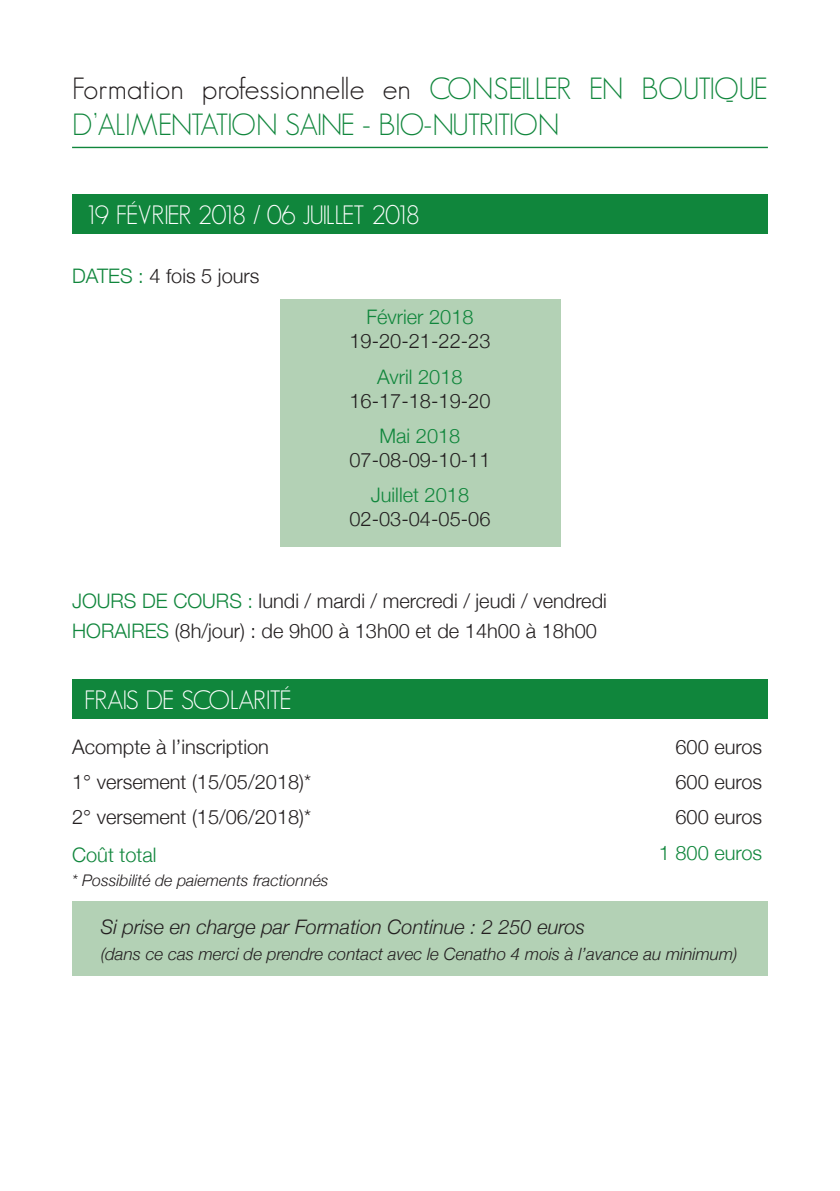
<style>
.page{position:relative;width:840px;height:1191px;background:#fff}
.page>*{position:absolute;margin:0;border:0;box-sizing:border-box;transform-origin:0 0}
.t1{font:300 30px/36px "Geosans";letter-spacing:-.045em;color:#10863c}
.t2{font:300 26px "Geosans";letter-spacing:-.05em;color:#fff}
.t3{font:300 20px "Helvetica Neue";color:#231f20}
.t4{font:300 20px "Helvetica Neue";color:#10863c}
.t5{font:italic 300 20px "Helvetica Neue";color:#231f20}
.t6{font:italic 300 17px "Helvetica Neue";color:#231f20}
.t7{font:italic 300 16px "Helvetica Neue";color:#231f20}
.s1{color:#231f20}
.s2{color:#10863c}
</style>
<div class="page">
<div style="left:279px;top:299px;width:281px;height:247px;background:#b3d1b5"></div>
<hr style="left:72px;top:147px;width:695px;height:1px;background:#10863c">
<div style="left:72px;top:194px;width:695px;height:40px;background:#10863c"></div>
<div style="left:72px;top:679px;width:695px;height:40px;background:#10863c"></div>
<div style="left:72px;top:901px;width:695px;height:74px;background:#b3d1b5"></div>
<p class="t1" style="left:72px;top:71px;width:697px"><span class="s1">Formation professionnelle en</span> CONSEILLER EN BOUTIQUE<br>D’ALIMENTATION SAINE - BIO-NUTRITION</p>
<p class="t2" style="left:84px;top:200px;width:337px">19 FÉVRIER 2018 / 06 JUILLET 2018</p>
<p class="t3" style="left:72px;top:264px;width:189px"><span class="s2">DATES :</span> 4 fois 5 jours</p>
<p class="t4" style="left:366px;top:305px;width:109px">Février 2018</p>
<p class="t3" style="left:349px;top:329px;width:142px">19-20-21-22-23</p>
<p class="t4" style="left:377px;top:364px;width:87px">Avril 2018</p>
<p class="t3" style="left:349px;top:388px;width:142px">16-17-18-19-20</p>
<p class="t4" style="left:379px;top:423px;width:82px">Mai 2018</p>
<p class="t3" style="left:349px;top:447px;width:142px">07-08-09-10-11</p>
<p class="t4" style="left:370px;top:483px;width:100px">Juillet 2018</p>
<p class="t3" style="left:349px;top:507px;width:142px">02-03-04-05-06</p>
<p class="t3" style="left:72px;top:589px;width:536px"><span class="s2">JOURS DE COURS :</span> lundi / mardi / mercredi / jeudi / vendredi</p>
<p class="t3" style="left:72px;top:619px;width:526px"><span class="s2">HORAIRES</span> (8h/jour) : de 9h00 à 13h00 et de 14h00 à 18h00</p>
<p class="t2" style="left:84px;top:685px;width:209px">FRAIS DE SCOLARITÉ</p>
<p class="t3" style="left:72px;top:734px;width:198px">Acompte à l’inscription</p>
<p class="t3" style="left:72px;top:769px;width:240px">1° versement (15/05/2018)*</p>
<p class="t3" style="left:72px;top:805px;width:240px">2° versement (15/06/2018)*</p>
<p class="t4" style="left:72px;top:842px;width:86px">Coût total</p>
<p class="t7" style="left:72px;top:870px;width:258px">* Possibilité de paiements fractionnés</p>
<p class="t3" style="left:675px;top:734px;width:88px">600 euros</p>
<p class="t3" style="left:675px;top:769px;width:88px">600 euros</p>
<p class="t3" style="left:675px;top:805px;width:88px">600 euros</p>
<p class="t4" style="left:658px;top:840px;width:105px">1 800 euros</p>
<p class="t5" style="left:101px;top:915px;width:485px">Si prise en charge par Formation Continue : 2 250 euros</p>
<p class="t6" style="left:101px;top:944px;width:638px">(dans ce cas merci de prendre contact avec le Cenatho 4 mois à l’avance au minimum)</p>
</div>
